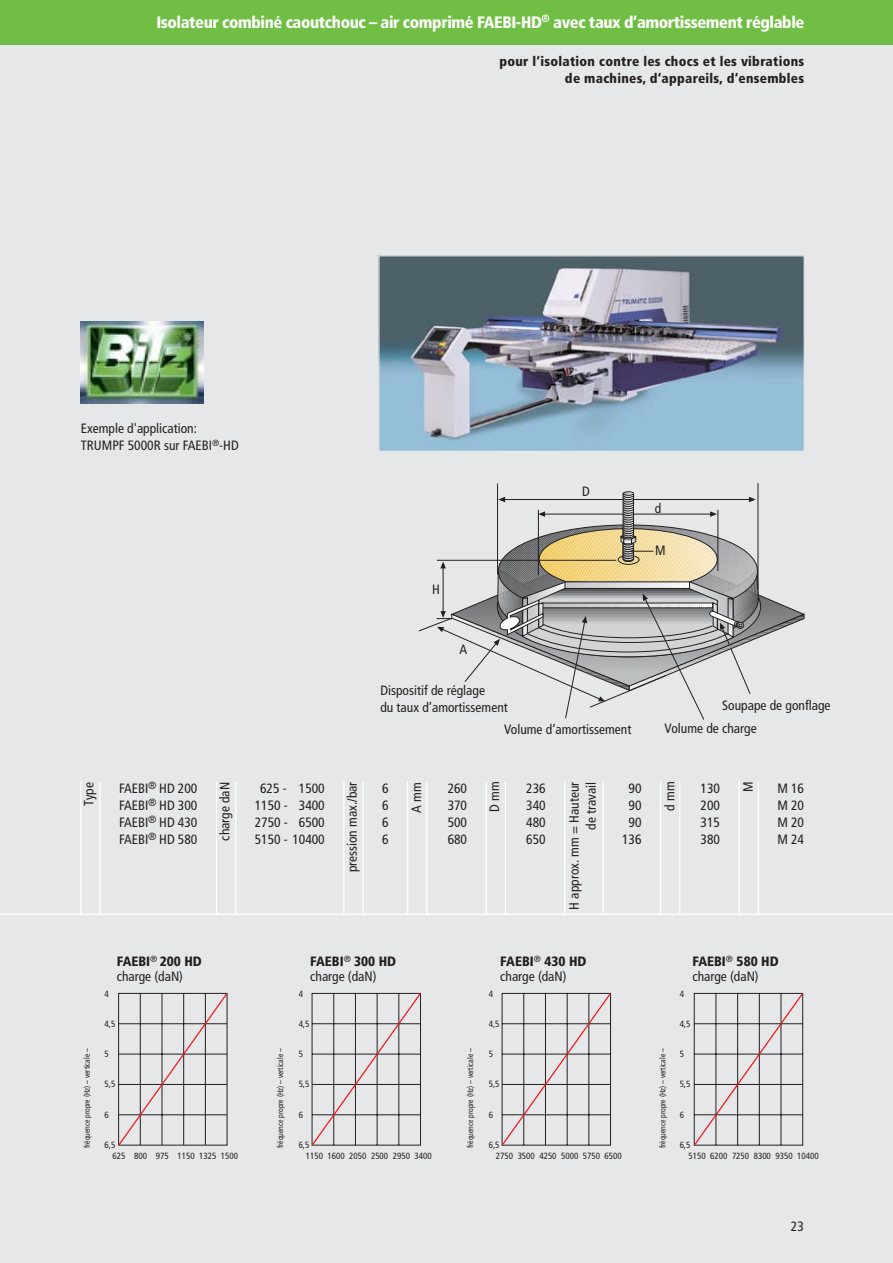
<style>
.page{position:relative;width:893px;height:1263px;background:#fff}
.page>*{position:absolute;margin:0;border:0;box-sizing:border-box;transform-origin:0 0}
.t1{font:900 condensed 16.5px "Frutiger";letter-spacing:-.025em;color:#fff}
.t2{font:condensed 13.5px/17px "Frutiger";color:#231f1f}
.t3{font:900 condensed 13.5px/16.5px "Frutiger";letter-spacing:.02em;color:#231f1f;text-align:right}
.t4{font:condensed 9px "Frutiger";color:#231f1f}
.t5{font:condensed 8.1px "Frutiger";color:#231f1f;scale:.94 1}
.s1{font-weight:900}
</style>
<div class="page">
<div style="left:0;top:0;width:892px;height:1263px;background:#e6e7e8"></div>
<div style="left:0;top:0;width:892px;height:45px;background:#70bf44"></div>
<hr style="left:0;top:914px;width:892px;height:1px;background:#fff">
<img style="left:380px;top:257px;width:422px;height:193px">
<div style="left:378px;top:255px;width:426px;height:197px;border:1px solid #e6e7e8"></div>
<hr style="left:497px;top:484px;width:1px;height:91px;background:#231f1f">
<hr style="left:757px;top:483px;width:1px;height:106px;background:#231f1f">
<hr style="left:216px;top:782px;width:1px;height:132px;background:#fff">
<hr style="left:235px;top:782px;width:1px;height:132px;background:#fff">
<hr style="left:343px;top:782px;width:1px;height:132px;background:#fff">
<hr style="left:362px;top:782px;width:1px;height:132px;background:#fff">
<hr style="left:407px;top:782px;width:1px;height:132px;background:#fff">
<hr style="left:426px;top:782px;width:1px;height:132px;background:#fff">
<hr style="left:660px;top:782px;width:1px;height:132px;background:#fff">
<hr style="left:679px;top:782px;width:1px;height:132px;background:#fff">
<hr style="left:485px;top:782px;width:2px;height:132px;background:#fff">
<hr style="left:504px;top:782px;width:2px;height:132px;background:#fff">
<hr style="left:564px;top:782px;width:1px;height:132px;background:#fff">
<hr style="left:602px;top:782px;width:1px;height:132px;background:#fff">
<hr style="left:738px;top:782px;width:1px;height:132px;background:#fff">
<hr style="left:757px;top:782px;width:1px;height:132px;background:#fff">
<hr style="left:80px;top:782px;width:1px;height:132px;background:#fff">
<hr style="left:99px;top:782px;width:2px;height:132px;background:#fff">
<svg style="left:311px;top:992px;width:110px;height:154px"></svg>
<svg style="left:501px;top:992px;width:111px;height:154px"></svg>
<svg style="left:693px;top:992px;width:111px;height:154px"></svg>
<svg style="left:118px;top:992px;width:110px;height:154px"></svg>
<img style="left:81px;top:321px;width:123px;height:83px">
<svg style="left:418px;top:491px;width:387px;height:229px"></svg>
<p class="t1" style="left:156px;top:16px;width:649px">Isolateur combiné caoutchouc – air comprimé FAEBI-HD<sup>®</sup> avec taux d’amortissement réglable</p>
<p class="t3" style="left:499px;top:54px;width:306px">pour l‘isolation contre les chocs et les vibrations de machines, d‘appareils, d‘ensembles</p>
<p class="t2" style="left:81px;top:421px;width:159px">Exemple d'application:<br>TRUMPF 5000R sur FAEBI<sup>®</sup>-HD</p>
<p class="t2" style="left:432px;top:582px;width:9px">H</p>
<p class="t2" style="left:459px;top:641px;width:9px">A</p>
<p class="t2" style="left:380px;top:683px;width:129px">Dispositif de réglage<br>du taux d’amortissement</p>
<p class="t2" style="left:582px;top:484px;width:9px">D</p>
<p class="t2" style="left:654px;top:500px;width:8px">d</p>
<p class="t2" style="left:655px;top:543px;width:12px">M</p>
<p class="t2" style="left:722px;top:698px;width:110px">Soupape de gonflage</p>
<p class="t2" style="left:504px;top:722px;width:129px">Volume d’amortissement</p>
<p class="t2" style="left:664px;top:721px;width:93px">Volume de charge</p>
<p class="t2" style="left:119px;top:781px;width:80px;text-align:justify">FAEBI<sup>®</sup> HD 200<br>FAEBI<sup>®</sup> HD 300<br>FAEBI<sup>®</sup> HD 430<br>FAEBI<sup>®</sup> HD 580</p>
<p class="t2" style="left:255px;top:781px;width:72px;text-align:center">625 - 1500<br>1150 - 3400<br>2750 - 6500</p>
<p class="t2" style="left:345px;top:872px;width:92px;rotate:-90deg">pression max./bar</p>
<p class="t2" style="left:409px;top:813px;width:32px;rotate:-90deg">A mm</p>
<p class="t2" style="left:700px;top:781px;width:21px;text-align:justify">130<br>200<br>315<br>380</p>
<p class="t2" style="left:567px;top:910px;width:129px;text-align:right;rotate:-90deg">H approx. mm = Hauteur de travail</p>
<p class="t2" style="left:777px;top:781px;width:28px;text-align:justify">M 16<br>M 20<br>M 20<br>M 24</p>
<p class="t2" style="left:487px;top:812px;width:32px;rotate:-90deg">D mm</p>
<p class="t2" style="left:662px;top:811px;width:31px;rotate:-90deg">d mm</p>
<p class="t2" style="left:740px;top:792px;width:12px;rotate:-90deg">M</p>
<p class="t2" style="left:81px;top:806px;width:25px;rotate:-90deg">Type</p>
<p class="t2" style="left:526px;top:781px;width:21px;text-align:justify">236<br>340<br>480<br>650</p>
<p class="t2" style="left:217px;top:841px;width:60px;rotate:-90deg">charge daN</p>
<p class="t2" style="left:382px;top:781px;width:8px;text-align:justify">6<br>6<br>6<br>6</p>
<p class="t2" style="left:622px;top:781px;width:21px;text-align:center">90<br>90<br>90<br>136</p>
<p class="t2" style="left:447px;top:781px;width:21px;text-align:justify">260<br>370<br>500<br>680</p>
<p class="t2" style="left:255px;top:832px;width:72px">5150 - 10400</p>
<p class="t5" style="left:84px;top:1148px;width:108px;rotate:-90deg">fréquence propre (Hz) – verticale –</p>
<p class="t2" style="left:117px;top:955px;width:87px;line-height:15px"><span class="s1">FAEBI</span><sup>®</sup> <span class="s1">200 HD </span>charge (daN)</p>
<p class="t4" style="left:105px;top:990px;width:6px">4</p>
<p class="t4" style="left:105px;top:1020px;width:12px">4,5</p>
<p class="t4" style="left:105px;top:1050px;width:6px">5</p>
<p class="t4" style="left:105px;top:1081px;width:12px">5,5</p>
<p class="t4" style="left:105px;top:1111px;width:6px">6</p>
<p class="t4" style="left:105px;top:1141px;width:12px">6,5</p>
<p class="t5" style="left:277px;top:1148px;width:108px;rotate:-90deg">fréquence propre (Hz) – verticale –</p>
<p class="t2" style="left:310px;top:955px;width:88px;line-height:15px"><span class="s1">FAEBI</span><sup>®</sup> <span class="s1">300 HD </span>charge (daN)</p>
<p class="t4" style="left:299px;top:990px;width:6px">4</p>
<p class="t4" style="left:299px;top:1020px;width:12px">4,5</p>
<p class="t4" style="left:299px;top:1050px;width:6px">5</p>
<p class="t4" style="left:299px;top:1081px;width:12px">5,5</p>
<p class="t4" style="left:299px;top:1111px;width:6px">6</p>
<p class="t4" style="left:299px;top:1141px;width:12px">6,5</p>
<p class="t5" style="left:467px;top:1148px;width:108px;rotate:-90deg">fréquence propre (Hz) – verticale –</p>
<p class="t2" style="left:500px;top:955px;width:88px;line-height:15px"><span class="s1">FAEBI</span><sup>®</sup> <span class="s1">430 HD </span>charge (daN)</p>
<p class="t4" style="left:488px;top:990px;width:6px">4</p>
<p class="t4" style="left:488px;top:1020px;width:12px">4,5</p>
<p class="t4" style="left:488px;top:1050px;width:6px">5</p>
<p class="t4" style="left:488px;top:1081px;width:12px">5,5</p>
<p class="t4" style="left:488px;top:1111px;width:6px">6</p>
<p class="t4" style="left:488px;top:1141px;width:12px">6,5</p>
<p class="t5" style="left:659px;top:1148px;width:108px;rotate:-90deg">fréquence propre (Hz) – verticale –</p>
<p class="t2" style="left:692px;top:955px;width:88px;line-height:15px"><span class="s1">FAEBI</span><sup>®</sup> <span class="s1">580 HD </span>charge (daN)</p>
<p class="t4" style="left:679px;top:990px;width:6px">4</p>
<p class="t4" style="left:679px;top:1020px;width:12px">4,5</p>
<p class="t4" style="left:679px;top:1050px;width:6px">5</p>
<p class="t4" style="left:679px;top:1081px;width:12px">5,5</p>
<p class="t4" style="left:679px;top:1111px;width:6px">6</p>
<p class="t4" style="left:679px;top:1141px;width:12px">6,5</p>
<p class="t4" style="left:112px;top:1152px;width:127px">625 800 975 1150 1325 1500</p>
<p class="t4" style="left:688px;top:1152px;width:131px">5150 6200 7250 8300 9350 10400</p>
<p class="t4" style="left:306px;top:1152px;width:127px">1150 1600 2050 2500 2950 3400</p>
<p class="t4" style="left:496px;top:1152px;width:127px">2750 3500 4250 5000 5750 6500</p>
<p class="t2" style="left:790px;top:1219px;width:15px">23</p>
</div>
